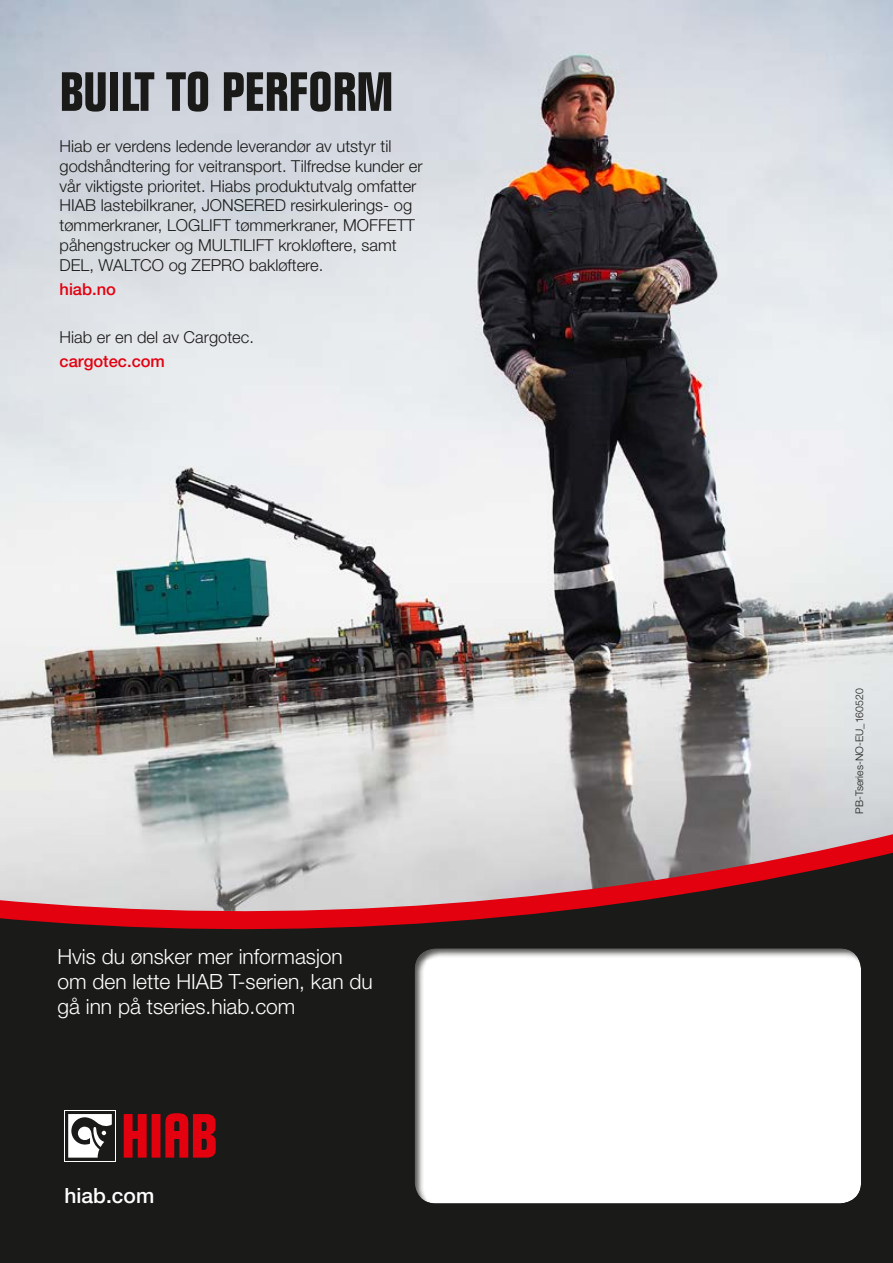
<style>
.page{position:relative;width:893px;height:1263px;background:#fff}
.page>*{position:absolute;margin:0;border:0;box-sizing:border-box;transform-origin:0 0}
.t1{font:700 condensed 54px "Folio Std";color:#1a1a18}
.t2{font:300 21px/25.2px "Helvetica Neue LT Std";color:#fff}
.t3{font:500 21px "Helvetica Neue LT Std";color:#fff}
.t4{font:300 16.5px/19.8px "Helvetica Neue LT Std";color:#1a1a18}
.t5{font:500 16.5px "Helvetica Neue LT Std";color:#e3000f}
.t6{font:300 10.5px "Helvetica Neue LT Std";color:#1a1a18}
</style>
<div class="page">
<img style="left:0;top:0;width:893px;height:819px">
<div style="left:0;top:929px;width:893px;height:334px;background:#1a1a18"></div>
<div style="left:413px;top:945px;width:448px;height:260px;background:#1a1a18;opacity:.75"></div>
<svg style="left:0;top:819px;width:893px;height:110px;background:#ac8789"></svg>
<svg style="left:64px;top:1110px;width:52px;height:51px"></svg>
<div style="left:65px;top:1111px;width:50px;height:49px;background:#1a1a18"></div>
<svg style="left:68px;top:1114px;width:44px;height:43px"></svg>
<svg style="left:124px;top:1113px;width:92px;height:45px;background:#a60711"></svg>
<h1 class="t1" style="left:60px;top:62px;width:335px">BUILT TO PERFORM</h1>
<p class="t4" style="left:60px;top:136px;width:365px">Hiab er verdens ledende leverandør av utstyr til godshåndtering for veitransport. Tilfredse kunder er vår viktigste prioritet. Hiabs produktutvalg omfatter HIAB lastebilkraner, JONSERED resirkulerings- og tømmerkraner, LOGLIFT tømmerkraner, MOFFETT påhengstrucker og MULTILIFT krokløftere, samt DEL, WALTCO og ZEPRO bakløftere.</p>
<p class="t5" style="left:60px;top:279px;width:58px">hiab.no</p>
<p class="t4" style="left:60px;top:327px;width:196px">Hiab er en del av Cargotec.</p>
<p class="t5" style="left:60px;top:351px;width:107px">cargotec.com</p>
<p class="t2" style="left:57px;top:943px;width:317px">Hvis du ønsker mer informasjon om den lette HIAB T-serien, kan du gå inn på tseries.hiab.com</p>
<p class="t3" style="left:64px;top:1183px;width:91px">hiab.com</p>
<p class="t6" style="left:853px;top:813px;width:127px;rotate:-90deg">PB-Tseries-NO-EU_160520</p>
</div>
